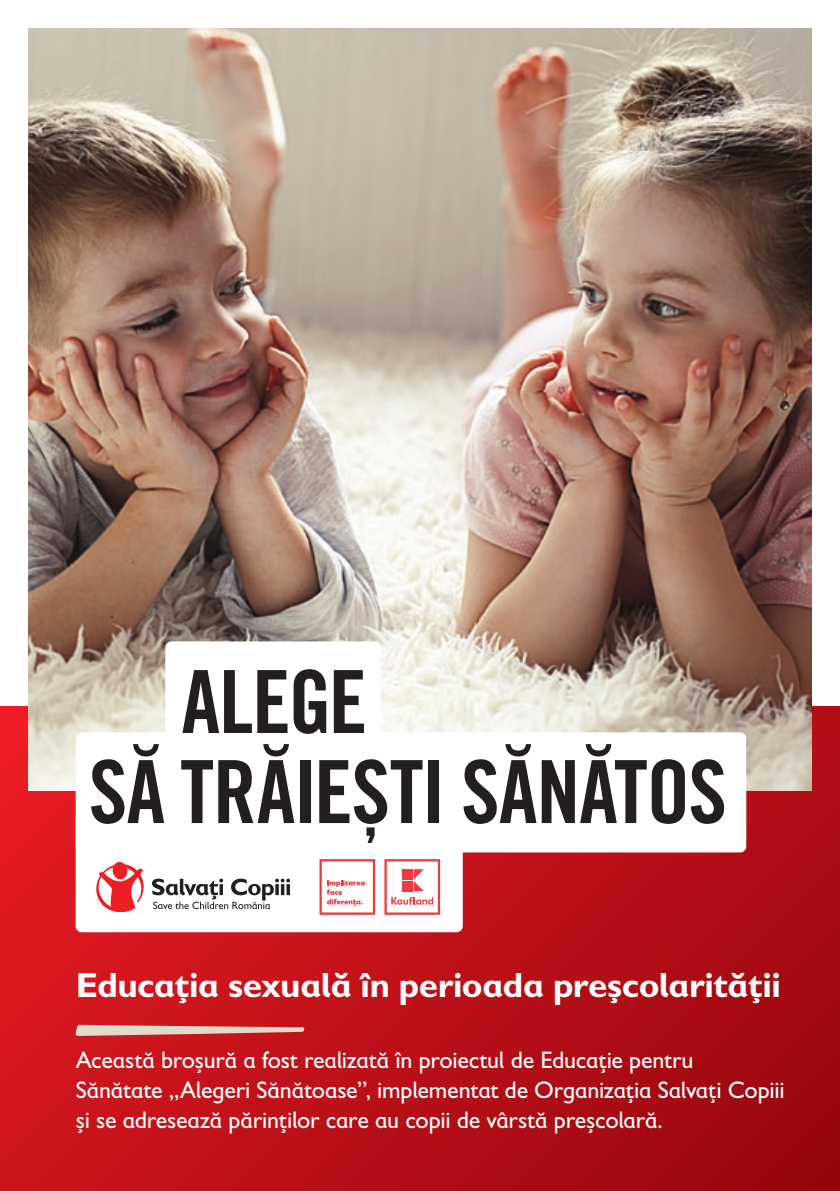
<style>
.page{position:relative;width:840px;height:1191px;background:#fff}
.page>*{position:absolute;margin:0;border:0;box-sizing:border-box;transform-origin:0 0}
.t1{font:87.2px "Trade Gothic LT Com Bd Cn 20";letter-spacing:-.015em;color:#231f20}
.t2{font:700 35px "Gill Sans Infant Std";letter-spacing:-.015em;color:#fff}
.t3{font:24px/30px "Gill Sans Infant Std";letter-spacing:-.01em;color:#fff}
</style>
<div class="page">
<svg style="left:0;top:706px;width:839px;height:485px;background:#ba1017"></svg>
<img style="left:28px;top:28px;width:783px;height:762px">
<div style="left:76px;top:812px;width:386px;height:120px;background:#fff;border-radius:6px"></div>
<svg style="left:384px;top:859px;width:57px;height:56px"></svg>
<svg style="left:384px;top:859px;width:56px;height:55px"></svg>
<svg style="left:319px;top:859px;width:57px;height:56px"></svg>
<svg style="left:319px;top:859px;width:56px;height:55px"></svg>
<svg style="left:96px;top:862px;width:48px;height:50px"></svg>
<svg style="left:152px;top:878px;width:138px;height:31px"></svg>
<div style="left:165px;top:641px;width:215px;height:120px;background:#fff;border-radius:6px"></div>
<div style="left:76px;top:732px;width:669px;height:120px;background:#fff;border-radius:6px"></div>
<svg style="left:75px;top:1024px;width:229px;height:12px;background:#d7968d"></svg>
<p class="t1" style="left:181px;top:649px;width:187px">ALEGE</p>
<p class="t1" style="left:89px;top:739px;width:639px">SĂ TRĂIEȘTI SĂNĂTOS</p>
<p class="t2" style="left:76px;top:964px;width:706px">Educația sexuală în perioada preșcolarității</p>
<p class="t3" style="left:76px;top:1044px;width:710px">Această broșură a fost realizată în proiectul de Educație pentru<br>Sănătate „Alegeri Sănătoase”, implementat de Organizația Salvați Copiii și se adresează părinților care au copii de vârstă preșcolară.</p>
</div>
